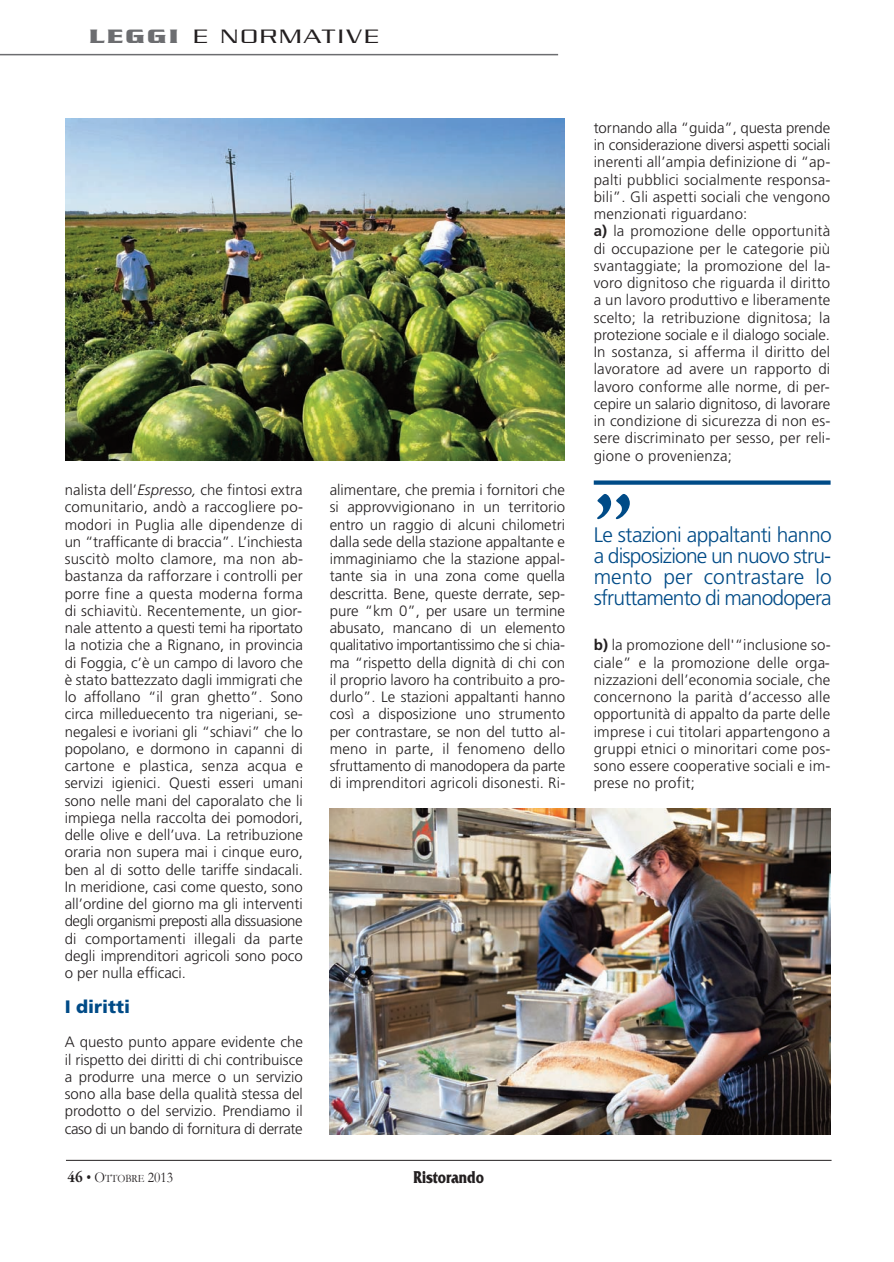
<style>
.page{position:relative;width:894px;height:1262px;background:#fff}
.page>*{position:absolute;margin:0;border:0;box-sizing:border-box;transform-origin:0 0}
.t1{font:700 80.25px "Goudy";color:#004b87}
.t2{font:300 21px/21px "Frutiger";letter-spacing:-.04em;color:#004b87;text-align:justify}
.t3{font:300 21px "Serpentine";letter-spacing:.1em;color:#231f20;scale:1.2 1}
.t4{font:700 18px "Friz Quadrata";color:#231f20;scale:.8 1}
.t5{font:900 18px "Frutiger";color:#004b87}
.t6{font:300 15px/17.2px "Frutiger";letter-spacing:.015em;color:#231f20;text-align:justify}
.t7{font:15px "Garamond";color:#231f20;scale:.9 1}
.s1{font-weight:700;color:#6c6d70}
.s2{font-style:italic}
.s3{font-weight:700}
.s4{font-size:11.25px}
</style>
<div class="page">
<hr style="left:66px;top:1160px;width:765px;height:1px;background:#231f20">
<hr style="left:0;top:54px;width:558px;height:1px;background:#6c6d70">
<div style="left:594px;top:480px;width:236px;height:5px;background:#004b87"></div>
<img style="left:66px;top:118px;width:499px;height:342px">
<img style="left:330px;top:809px;width:500px;height:325px">
<p class="t3" style="left:89px;top:30px;width:242px"><span class="s1">LEGGI</span> E NORMATIVE</p>
<p class="t6" style="left:65px;top:483px;width:240px">nalista dell’<span class="s2">Espresso,</span> che fintosi extra comunitario, andò a raccogliere po&shy;modori in Puglia alle dipendenze di un “trafficante di braccia”. L’inchiesta suscitò molto clamore, ma non ab&shy;bastanza da rafforzare i controlli per porre fine a questa moderna forma di schiavitù. Recentemente, un gior&shy;nale attento a questi temi ha riportato la notizia che a Rignano, in provincia di Foggia, c’è un campo di lavoro che è stato battezzato dagli immigrati che lo affollano “il gran ghetto”. Sono circa milleduecento tra nigeriani, se&shy;negalesi e ivoriani gli “schiavi” che lo popolano, e dormono in capanni di cartone e plastica, senza acqua e servizi igienici. Questi esseri umani sono nelle mani del caporalato che li impiega nella raccolta dei pomodori, delle olive e dell’uva. La retribuzione oraria non supera mai i cinque euro, ben al di sotto delle tariffe sindacali.<br>In meridione, casi come questo, sono all’ordine del giorno ma gli interventi degli organismi preposti alla dissuasione di comportamenti illegali da parte degli imprenditori agricoli sono poco o per nulla efficaci.</p>
<p class="t5" style="left:65px;top:999px;width:67px">I diritti</p>
<p class="t6" style="left:65px;top:1035px;width:240px">A questo punto appare evidente che il rispetto dei diritti di chi contribuisce a produrre una merce o un servizio sono alla base della qualità stessa del prodotto o del servizio. Prendiamo il caso di un bando di fornitura di derrate</p>
<p class="t6" style="left:330px;top:483px;width:237px">alimentare, che premia i fornitori che si approvvigionano in un territorio entro un raggio di alcuni chilometri dalla sede della stazione appaltante e immaginiamo che la stazione appal&shy;tante sia in una zona come quella descritta. Bene, queste derrate, sep&shy;pure “km 0”, per usare un termine abusato, mancano di un elemento qualitativo importantissimo che si chia&shy;ma “rispetto della dignità di chi con il proprio lavoro ha contribuito a pro&shy;durlo”. Le stazioni appaltanti hanno così a disposizione uno strumento per contrastare, se non del tutto al&shy;meno in parte, il fenomeno dello sfruttamento di manodopera da parte di imprenditori agricoli disonesti. Ri-</p>
<p class="t7" style="left:67px;top:1169px;width:119px"><span class="s3">46</span> • O<span class="s4">ttObre</span> 2013</p>
<p class="t4" style="left:413px;top:1167px;width:90px">Ristorando</p>
<p class="t6" style="left:594px;top:120px;width:238px;text-align:left">tornando alla “guida”, questa prende in considerazione diversi aspetti sociali inerenti all’ampia definizione di “ap&shy;palti pubblici socialmente responsa&shy;bili”. Gli aspetti sociali che vengono menzionati riguardano:<br><span class="s3">a)</span> la promozione delle opportunità di occupazione per le categorie più svantaggiate; la promozione del la&shy;voro dignitoso che riguarda il diritto a un lavoro produttivo e liberamente scelto; la retribuzione dignitosa; la protezione sociale e il dialogo sociale.<br>In sostanza, si afferma il diritto del lavoratore ad avere un rapporto di lavoro conforme alle norme, di per&shy;cepire un salario dignitoso, di lavorare in condizione di sicurezza di non es&shy;sere discriminato per sesso, per reli&shy;gione o provenienza;</p>
<p class="t1" style="left:594px;top:476px;width:42px">”</p>
<p class="t2" style="left:594px;top:526px;width:240px">Le stazioni appaltanti hanno a disposizione un nuovo stru&shy;mento per contrastare lo sfruttamento di manodopera</p>
<p class="t6" style="left:594px;top:638px;width:238px"><span class="s3">b)</span> la promozione dell'“inclusione so&shy;ciale” e la promozione delle orga&shy;nizzazioni dell’economia sociale, che concernono la parità d’accesso alle opportunità di appalto da parte delle imprese i cui titolari appartengono a gruppi etnici o minoritari come pos&shy;sono essere cooperative sociali e im&shy;prese no profit;</p>
</div>
